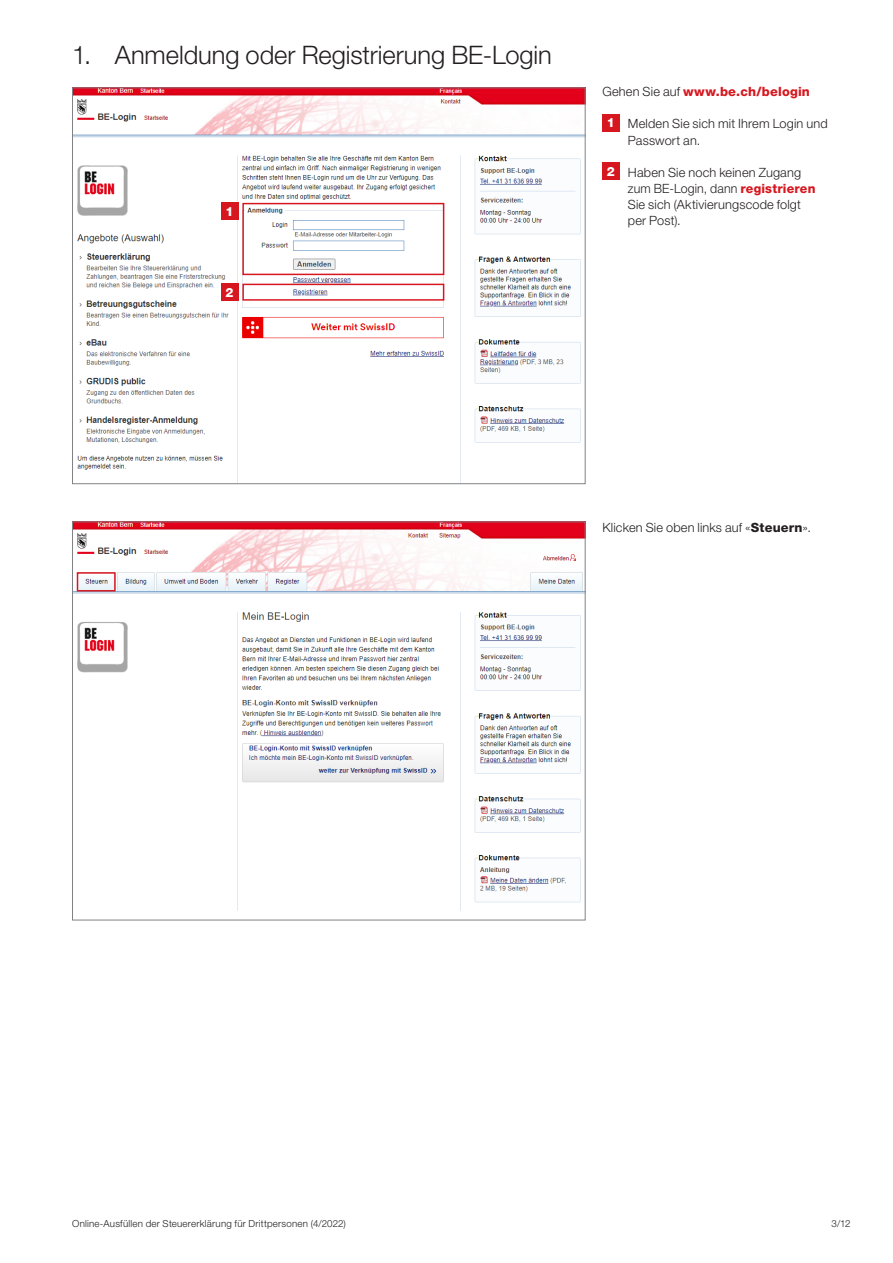
<style>
.page{position:relative;width:893px;height:1263px;background:#fff}
.page>*{position:absolute;margin:0;border:0;box-sizing:border-box;transform-origin:0 0}
.UT1{font:300 25.5px "Helvetica Neue LT Std";letter-spacing:-.005em;color:#231f20}
.GT_Aufzählung_6{font:300 12.75px/16.2px "Helvetica Neue LT Std";letter-spacing:.015em;color:#231f20}
.GT{font:300 12.75px "Helvetica Neue LT Std";letter-spacing:.015em;color:#231f20}
.GT-2{font:800 12.75px "Helvetica Neue LT Std";letter-spacing:.015em;color:#d7171f}
.GT-3{font:800 12.75px "Helvetica Neue LT Std";color:#fff}
.t1{font:300 9.75px "Helvetica Neue LT Std";letter-spacing:.02em;color:#231f20}
.s1{font-weight:300;color:#231f20}
.s2{font-weight:800;color:#d7171f}
.s3{font-weight:800}
</style>
<div class="page">
<img style="left:74px;top:90px;width:509px;height:392px">
<div style="left:602px;top:114px;width:17px;height:17px;background:#d7171f"></div>
<div style="left:602px;top:163px;width:17px;height:17px;background:#d7171f"></div>
<div style="left:242px;top:203px;width:202px;height:72px;border:2px solid #d7171f"></div>
<div style="left:242px;top:284px;width:202px;height:17px;border:2px solid #d7171f"></div>
<div style="left:221px;top:203px;width:17px;height:17px;background:#d7171f"></div>
<div style="left:221px;top:284px;width:17px;height:17px;background:#d7171f"></div>
<img style="left:74px;top:524px;width:509px;height:387px">
<div style="left:77px;top:572px;width:39px;height:19px;border:2px solid #d7171f"></div>
<h2 class="UT1" style="left:72px;top:39px;width:481px">1. Anmeldung oder Registrierung BE-Login</h2>
<p class="GT-3" style="left:226px;top:204px;width:10px">1</p>
<p class="GT-3" style="left:226px;top:285px;width:10px">2</p>
<p class="GT-2" style="left:602px;top:84px;width:209px"><span class="s1">Gehen Sie auf</span> www.be.ch/belogin</p>
<p class="GT-3" style="left:607px;top:115px;width:10px">1</p>
<p class="GT_Aufzählung_6" style="left:628px;top:116px;width:201px">Melden Sie sich mit Ihrem Login und<br>Passwort an.</p>
<p class="GT-3" style="left:607px;top:164px;width:10px">2</p>
<p class="GT_Aufzählung_6" style="left:628px;top:164px;width:189px">Haben Sie noch keinen Zugang zum BE-Login, dann <span class="s2">registrieren<br></span>Sie sich (Aktivierungscode folgt per Post).</p>
<p class="GT" style="left:602px;top:520px;width:210px">Klicken Sie oben links auf «<span class="s3">Steuern</span>».</p>
<p class="t1" style="left:72px;top:1218px;width:275px">Online-Ausfüllen der Steuererklärung für Drittpersonen (4/2022)</p>
<p class="t1" style="left:831px;top:1218px;width:20px">3/12</p>
</div>
